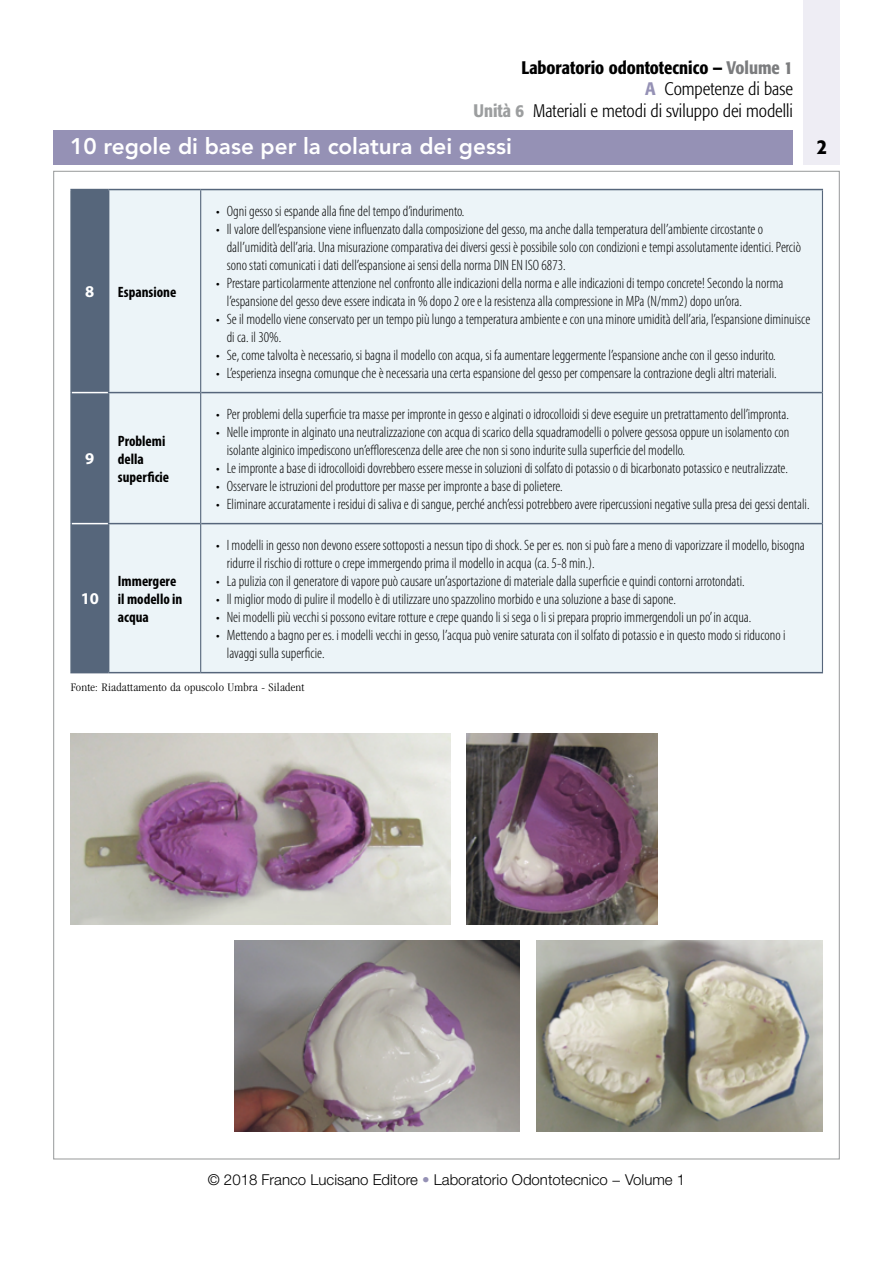
<style>
.page{position:relative;width:893px;height:1263px;background:#fff}
.page>*{position:absolute;margin:0;border:0;box-sizing:border-box;transform-origin:0 0}
.t1{font:800 22.5px "Avenir LT Std";color:#fff}
.t2{font:500 condensed 21px "Formata";color:#000}
.t3{font:300 condensed 18px/21.6px "Formata";color:#000;text-align:right}
.t4{font:700 16.5px "Myriad Pro";color:#fff}
.t5{font:300 condensed 15px/18px "Myriad Pro";color:#000}
.t6{font:300 15px "Helvetica Neue LT Std";color:#000}
.t7{font:700 condensed 15px/18px "Myriad Pro";color:#000}
.t8{font:300 condensed 12px "ITC Garamond Std";letter-spacing:.015em;color:#000;scale:1.05 1}
.s1{font-weight:500}
.s2{font-weight:500;color:#7b7c7e}
.s3{font-weight:500;color:#9591b5}
.s4{font-weight:500;color:#9c9e9f}
.s5{color:#9591b5}
</style>
<div class="page">
<div style="left:53px;top:130px;width:740px;height:34px;background:#9591b5"></div>
<div style="left:804px;top:0;width:36px;height:164px;background:#eeedf4"></div>
<img style="left:467px;top:733px;width:191px;height:191px">
<img style="left:71px;top:733px;width:379px;height:191px">
<img style="left:536px;top:940px;width:287px;height:192px">
<img style="left:235px;top:940px;width:284px;height:192px">
<div style="left:72px;top:190px;width:36px;height:482px;background:#56667b"></div>
<div style="left:109px;top:190px;width:713px;height:482px;background:#ecf4f8"></div>
<hr style="left:109px;top:189px;width:92px;height:1px;background:#56667b">
<hr style="left:201px;top:189px;width:622px;height:1px;background:#56667b">
<hr style="left:108px;top:392px;width:92px;height:1px;background:#56667b">
<hr style="left:201px;top:392px;width:621px;height:1px;background:#56667b">
<hr style="left:108px;top:523px;width:92px;height:1px;background:#56667b">
<hr style="left:201px;top:523px;width:621px;height:1px;background:#56667b">
<hr style="left:109px;top:672px;width:92px;height:1px;background:#56667b">
<hr style="left:201px;top:672px;width:622px;height:1px;background:#56667b">
<hr style="left:200px;top:190px;width:1px;height:203px;background:#56667b">
<hr style="left:822px;top:190px;width:1px;height:203px;background:#56667b">
<hr style="left:200px;top:393px;width:1px;height:131px;background:#56667b">
<hr style="left:822px;top:393px;width:1px;height:131px;background:#56667b">
<hr style="left:200px;top:524px;width:1px;height:148px;background:#56667b">
<hr style="left:822px;top:524px;width:1px;height:148px;background:#56667b">
<hr style="left:70px;top:190px;width:2px;height:203px;background:#56667b">
<hr style="left:108px;top:190px;width:1px;height:202px;background:#56667b">
<hr style="left:70px;top:393px;width:2px;height:131px;background:#56667b">
<hr style="left:108px;top:393px;width:1px;height:130px;background:#56667b">
<hr style="left:70px;top:524px;width:2px;height:148px;background:#56667b">
<hr style="left:108px;top:524px;width:1px;height:148px;background:#56667b">
<hr style="left:72px;top:523px;width:36px;height:1px;background:#fff">
<hr style="left:70px;top:672px;width:39px;height:1px;background:#56667b">
<hr style="left:70px;top:189px;width:39px;height:1px;background:#56667b">
<hr style="left:72px;top:392px;width:36px;height:1px;background:#fff">
<p class="t3" style="left:473px;top:57px;width:321px"><span class="s1">Laboratorio odontotecnico −</span> <span class="s2">Volume 1<br></span><span class="s3">A</span> Competenze di base<br><span class="s4">Unità 6</span> Materiali e metodi di sviluppo dei modelli</p>
<h1 class="t1" style="left:70px;top:133px;width:443px">10 regole di base per la colatura dei gessi</h1>
<h2 class="t2" style="left:817px;top:133px;width:12px">2</h2>
<p class="t4" style="left:85px;top:281px;width:11px">8</p>
<p class="t7" style="left:118px;top:282px;width:60px">Espansione</p>
<p class="t4" style="left:85px;top:448px;width:11px">9</p>
<p class="t7" style="left:118px;top:431px;width:53px">Problemi della superficie</p>
<p class="t5" style="left:216px;top:202px;width:250px">• Ogni gesso si espande alla fine del tempod’indurimento.</p>
<p class="t5" style="left:227px;top:220px;width:576px;text-indent:-11px">• Il valore dell’espansioneviene influenzato dallacomposizione del gesso, maanchedalla temperatura dell’ambientecircostanteo dall’umiditàdell’aria. Una misurazione comparativadeidiversigessi è possibile solocon condizionietempi assolutamenteidentici. Perciò sonostati comunicati i dati dell’espansione ai sensidella norma DIN EN ISO 6873.</p>
<p class="t5" style="left:227px;top:274px;width:558px;text-indent:-11px">• Prestareparticolarmente attenzionenel confrontoalle indicazioni della norma ealleindicazioni di tempo concrete!Secondolanorma l’espansionedel gessodeve essereindicata in %dopo 2 oree laresistenza allacompressione in MPa(N/mm2) dopoun’ora.</p>
<p class="t5" style="left:227px;top:310px;width:585px;text-indent:-11px">• Seil modello viene conservatoper un tempopiù lungoatemperatura ambientee con una minoreumidità dell’aria, l’espansione diminuisce di ca. il 30%.</p>
<p class="t5" style="left:216px;top:346px;width:561px">• Se, come talvoltaè necessario, si bagnail modello con acqua, si fa aumentareleggermente l’espansione anchecon il gesso indurito.</p>
<p class="t5" style="left:216px;top:364px;width:562px">• L’esperienzainsegna comunque che è necessaria una certa espansionedel gesso per compensarelacontrazione deglialtri materiali.</p>
<p class="t5" style="left:216px;top:405px;width:574px">• Perproblemi dellasuperficietra masseper impronteingesso ealginati oidrocolloidi si deveeseguireunpretrattamentodell’impronta.</p>
<p class="t5" style="left:227px;top:423px;width:564px;text-indent:-11px">• Nelle impronte inalginato una neutralizzazionecon acqua di scarico della squadramodelliopolveregessosa oppure unisolamentocon isolantealginico impedisconoun’efflorescenza dellearee che nonsi sonoindurite sulla superficie del modello.</p>
<p class="t5" style="left:216px;top:459px;width:573px">• Leimpronte a base di idrocolloidi dovrebberoessere messe in soluzionidi solfato di potassioodibicarbonatopotassicoeneutralizzate.</p>
<p class="t5" style="left:216px;top:477px;width:348px">• Osservareleistruzioni delproduttore per masseper improntea basedi polietere.</p>
<p class="t5" style="left:216px;top:495px;width:595px">• Eliminareaccuratamente i residui di saliva edi sangue, perché anch’essi potrebbero avereripercussioni negativesullapresadeigessidentali.</p>
<p class="t5" style="left:227px;top:536px;width:580px;text-indent:-11px">• I modelli in gesso nondevono essere sottoposti anessun tipo di shock. Seper es.nonsi può farea meno divaporizzareil modello,bisogna ridurre il rischio di rotture o crepe immergendoprimail modelloin acqua (ca. 5-8 min.).</p>
<p class="t5" style="left:216px;top:572px;width:530px">• La pulizia conil generatoredi vaporepuò causareun’asportazione di materiale dallasuperficieequindi contorniarrotondati.</p>
<p class="t5" style="left:216px;top:590px;width:461px">• Il miglior modo dipulire il modello è di utilizzareuno spazzolino morbido euna soluzioneabasedi sapone.</p>
<p class="t5" style="left:216px;top:608px;width:537px">• Nei modelli piùvecchi si possonoevitare rotture ecrepe quandoli si segao li si preparaproprio immergendoliunpo’in acqua.</p>
<p class="t5" style="left:227px;top:626px;width:560px;text-indent:-11px">• Mettendoa bagnoper es. i modelli vecchi in gesso, l’acquapuò veniresaturata conil solfatodipotassioein questo modo si riducono i lavaggi sullasuperficie.</p>
<p class="t8" style="left:71px;top:681px;width:224px">Fonte: Riadattamento da opuscolo Umbra - Siladent</p>
<p class="t7" style="left:118px;top:571px;width:66px">Immergere il modello in acqua</p>
<p class="t4" style="left:81px;top:588px;width:20px">10</p>
<p class="t6" style="left:208px;top:1170px;width:479px">© 2018 Franco Lucisano Editore <span class="s5">•</span> Laboratorio Odontotecnico − Volume 1</p>
</div>
